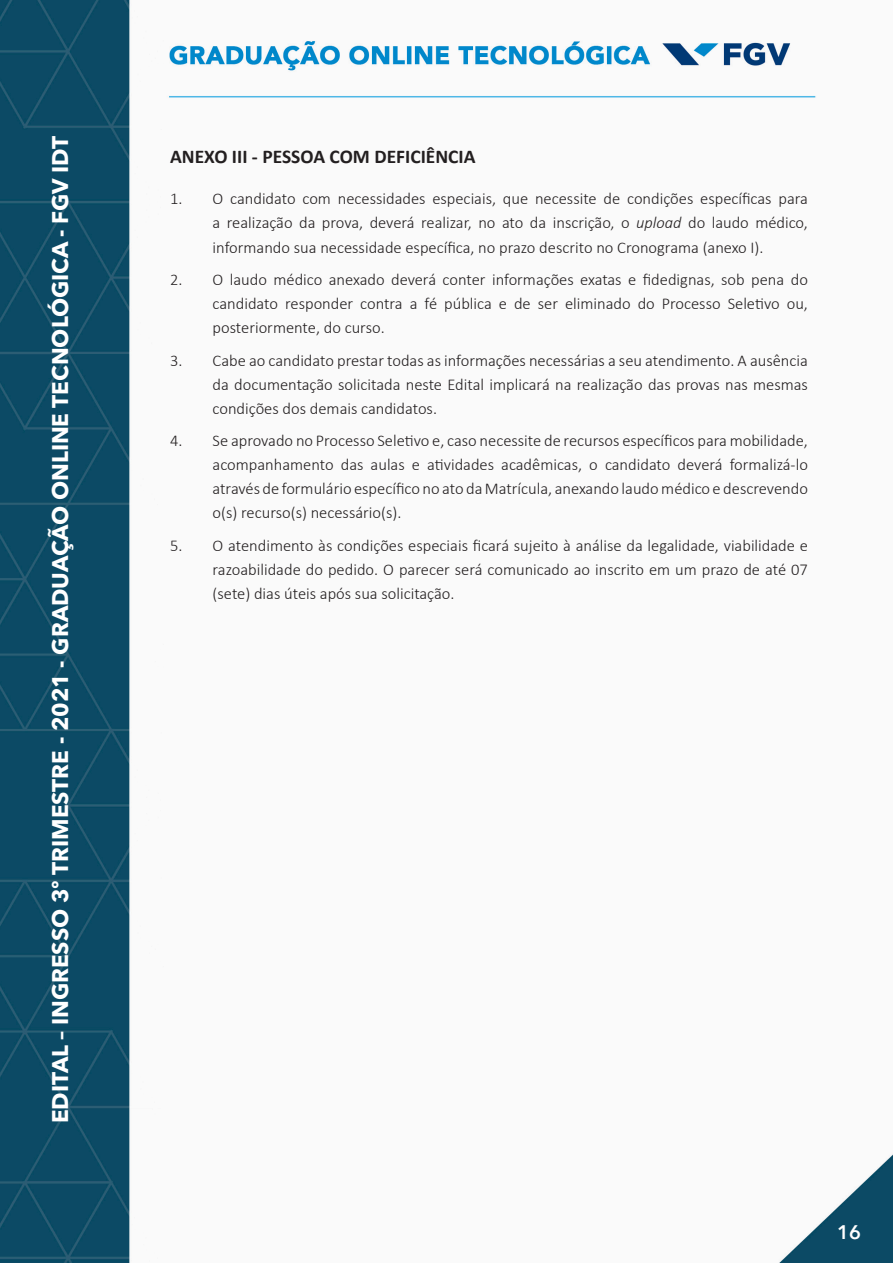
<style>
.page{position:relative;width:893px;height:1263px;background:#fff}
.page>*{position:absolute;margin:0;border:0;box-sizing:border-box;transform-origin:0 0}
.t1{font:700 22.5px "Avenir Next LT Pro";color:#fff}
.t2{font:700 19.5px "Calibri";color:#231f20}
.t3{font:600 19.5px "Avenir Next LT Pro";color:#fff}
.t4{font:300 16.5px/24px "Calibri";color:#231f20;text-align:justify}
.s1{font-style:italic}
</style>
<div class="page">
<img style="left:0;top:0;width:893px;height:1262px">
<h1 class="t1" style="left:46px;top:1123px;width:989px;rotate:-90deg">EDITAL – INGRESSO 3º TRIMESTRE - 2021 - GRADUAÇÃO ONLINE TECNOLÓGICA - FGV IDT</h1>
<p class="t2" style="left:170px;top:145px;width:307px">ANEXO III - PESSOA COM DEFICIÊNCIA</p>
<p class="t4" style="left:213px;top:187px;width:597px;text-indent:-43px">1. O candidato com necessidades especiais, que necessite de condições específicas para a realização da prova, deverá realizar, no ato da inscrição, o <span class="s1">upload</span> do laudo médico, informando sua necessidade específica, no prazo descrito no Cronograma (anexo I).</p>
<p class="t4" style="left:213px;top:267px;width:597px;text-indent:-43px">2. O laudo médico anexado deverá conter informações exatas e fidedignas, sob pena do candidato responder contra a fé pública e de ser eliminado do Processo Seletivo ou, posteriormente, do curso.</p>
<p class="t4" style="left:213px;top:348px;width:597px;text-indent:-43px">3. Cabe ao candidato prestar todas as informações necessárias a seu atendimento. A ausência da documentação solicitada neste Edital implicará na realização das provas nas mesmas condições dos demais candidatos.</p>
<p class="t4" style="left:213px;top:428px;width:597px;text-indent:-43px">4. Se aprovado no Processo Seletivo e, caso necessite de recursos específicos para mobilidade, acompanhamento das aulas e atividades acadêmicas, o candidato deverá formalizá-lo através de formulário específico no ato da Matrícula, anexando laudo médico e descrevendo o(s) recurso(s) necessário(s).</p>
<p class="t4" style="left:213px;top:533px;width:597px;text-indent:-43px">5. O atendimento às condições especiais ficará sujeito à análise da legalidade, viabilidade e razoabilidade do pedido. O parecer será comunicado ao inscrito em um prazo de até 07 (sete) dias úteis após sua solicitação.</p>
<p class="t3" style="left:837px;top:1220px;width:25px">16</p>
</div>
